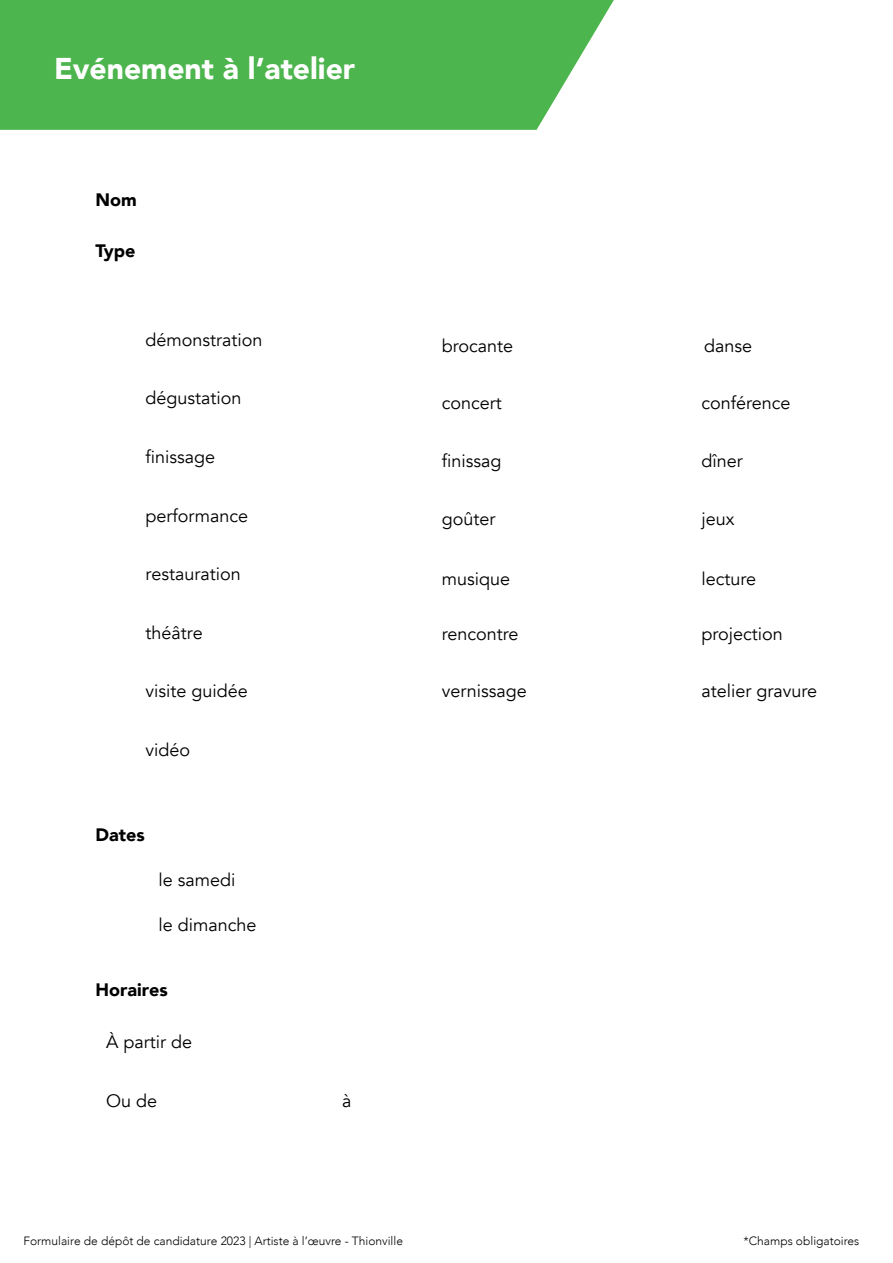
<style>
.page{position:relative;width:893px;height:1263px;background:#fff}
.page>*{position:absolute;margin:0;border:0;box-sizing:border-box;transform-origin:0 0}
.t1{font:900 30px "Avenir";color:#fff}
.t2{font:18px "Avenir";color:#000}
.t3{font:900 18px "Avenir";color:#000}
.t4{font:300 12px "Avenir";color:#000}
.s1{font-family:"Avenir Book 2"}
</style>
<div class="page">
<svg style="left:0;top:0;width:614px;height:130px;background:#58b958"></svg>
<h1 class="t1" style="left:54px;top:43px;width:303px">Evénement à l’atelier</h1>
<p class="t3" style="left:95px;top:184px;width:43px">Nom</p>
<p class="t3" style="left:95px;top:235px;width:42px">Type</p>
<p class="t2" style="left:145px;top:329px;width:118px">démonstration</p>
<p class="t2" style="left:145px;top:387px;width:97px">dégustation</p>
<p class="t2" style="left:145px;top:446px;width:71px"><span class="s1">fi</span>nissage</p>
<p class="t2" style="left:145px;top:505px;width:104px">performance</p>
<p class="t2" style="left:145px;top:563px;width:97px">restauration</p>
<p class="t2" style="left:145px;top:622px;width:59px">théâtre</p>
<p class="t2" style="left:145px;top:680px;width:104px">visite guidée</p>
<p class="t2" style="left:145px;top:739px;width:46px">vidéo</p>
<p class="t3" style="left:95px;top:819px;width:51px">Dates</p>
<p class="t2" style="left:158px;top:869px;width:79px">le samedi</p>
<p class="t2" style="left:158px;top:914px;width:100px">le dimanche</p>
<p class="t3" style="left:95px;top:974px;width:74px">Horaires</p>
<p class="t2" style="left:106px;top:1031px;width:87px">À partir de</p>
<p class="t2" style="left:106px;top:1090px;width:53px">Ou de</p>
<p class="t2" style="left:342px;top:1090px;width:11px">à</p>
<p class="t2" style="left:442px;top:335px;width:73px">brocante</p>
<p class="t2" style="left:704px;top:335px;width:50px">danse</p>
<p class="t2" style="left:442px;top:392px;width:61px">concert</p>
<p class="t2" style="left:701px;top:392px;width:91px">conférence</p>
<p class="t2" style="left:442px;top:450px;width:61px">finissag</p>
<p class="t2" style="left:701px;top:450px;width:43px">dîner</p>
<p class="t2" style="left:442px;top:508px;width:55px">goûter</p>
<p class="t2" style="left:701px;top:508px;width:35px">jeux</p>
<p class="t2" style="left:442px;top:568px;width:70px">musique</p>
<p class="t2" style="left:442px;top:623px;width:78px">rencontre</p>
<p class="t2" style="left:701px;top:568px;width:56px">lecture</p>
<p class="t2" style="left:701px;top:623px;width:83px">projection</p>
<p class="t2" style="left:442px;top:680px;width:86px">vernissage</p>
<p class="t2" style="left:701px;top:680px;width:117px">atelier gravure</p>
<p class="t4" style="left:23px;top:1234px;width:381px">Formulaire de dépôt de candidature 2023 | Artiste à l’œuvre - Thionville</p>
<p class="t4" style="left:743px;top:1234px;width:117px">*Champs obligatoires</p>
</div>
